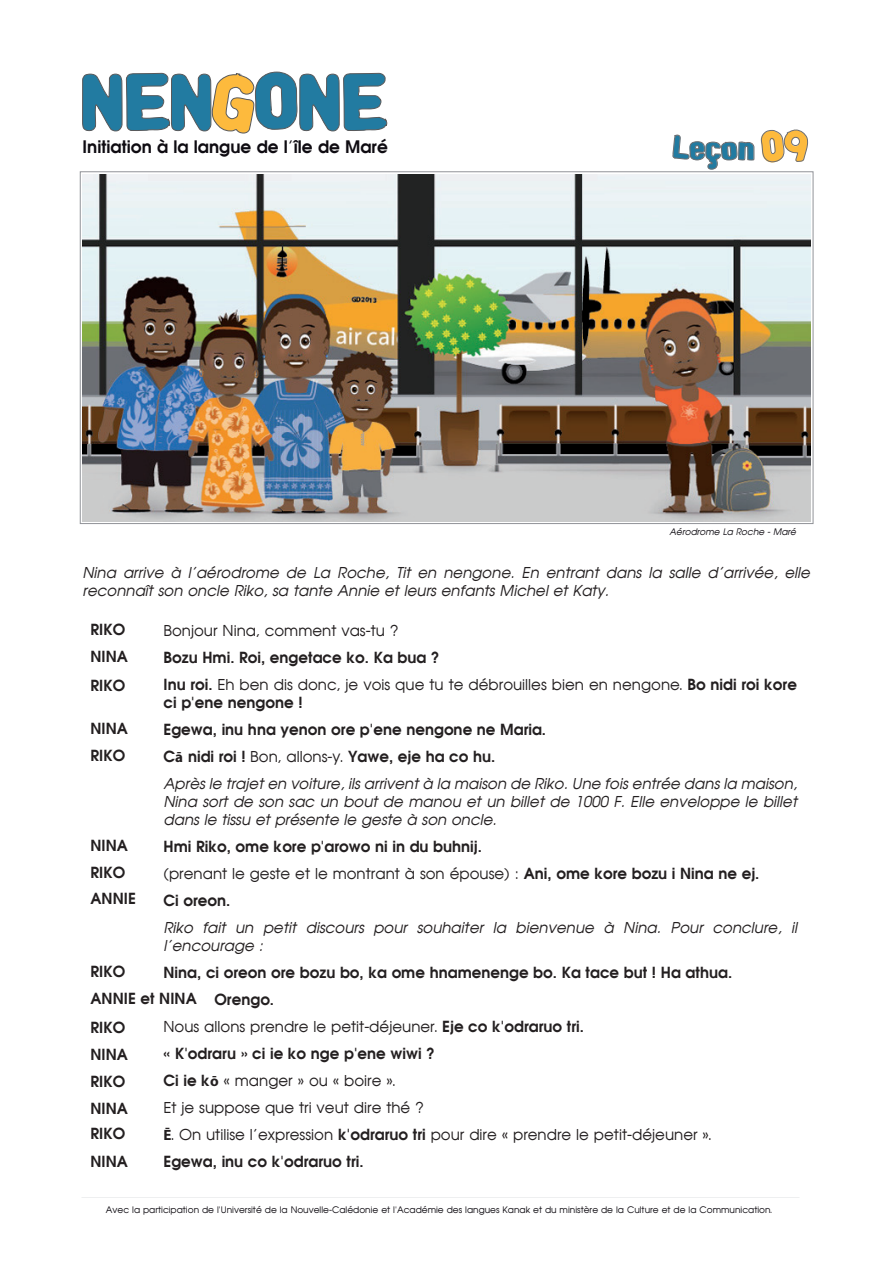
<style>
.page{position:relative;width:893px;height:1263px;background:#fff}
.page>*{position:absolute;margin:0;border:0;box-sizing:border-box;transform-origin:0 0}
.t1{font:77.85px "Alpha Fridge Magnets";color:#227ba1}
.t2{font:31.65px "Alpha Fridge Magnets";color:#227ba1}
.t3{font:700 16.95px "Avian";color:#0e0b11}
.t4{font:700 15px/27px "Avian";color:#231f20}
.t5{font:italic 15px/18px "Avian";color:#231f20}
.t6{font:15px/27px "Avian";color:#231f20}
.t7{font:9px "Avian";color:#0f0c12}
.t8{font:italic 9px "Avian";color:#0e0b11}
.s1{color:#fdba3d}
.s2{font-size:41.4px;color:#fdba3d}
.s3{font-weight:700}
.s4{font-family:"Myriad Pro"}
.s5{font-weight:400}
.s6{font-weight:400;font-style:italic}
.s7{font-family:"Myriad Pro";font-weight:700}
</style>
<div class="page">
<svg style="left:80px;top:172px;width:733px;height:352px"></svg>
<img style="left:83px;top:174px;width:728px;height:347px">
<svg style="left:82px;top:72px;width:305px;height:61px"></svg>
<svg style="left:761px;top:130px;width:47px;height:32px"></svg>
<svg style="left:673px;top:135px;width:81px;height:34px"></svg>
<h1 class="t1" style="left:83px;top:47px;width:308px">NEN<span class="s1">G</span>ONE</h1>
<p class="t3" style="left:83px;top:136px;width:307px">Initiation à la langue de l’île de Maré</p>
<h2 class="t2" style="left:673px;top:125px;width:137px">Leçon <span class="s2">09</span></h2>
<p class="t8" style="left:670px;top:527px;width:128px">Aérodrome La Roche - Maré</p>
<p class="t5" style="left:82px;top:564px;width:729px">Nina arrive à l’aérodrome de La Roche, Tit en nengone. En entrant dans la salle d’arrivée, elle reconnaît son oncle Riko, sa tante Annie et leurs enfants Michel et Katy.</p>
<p class="t4" style="left:90px;top:616px;width:36px">RIKO</p>
<p class="t6" style="left:164px;top:616px;width:237px">Bonjour Nina, comment vas-tu ?</p>
<p class="t6" style="left:164px;top:643px;width:635px"><span class="s3">Bozu Hmi. Roi, engetace ko. Ka bua ?<br>Inu roi.</span> Eh ben dis donc, je vois que tu te débrouilles bien en nengone. <span class="s3">Bo nidi roi kore</span></p>
<p class="t4" style="left:164px;top:688px;width:635px">ci p'ene nengone !<br>Egewa, inu hna yenon ore p'ene nengone ne Maria.<br>C<span class="s4">ā</span> nidi roi ! <span class="s5">Bon, allons-y.</span> Yawe, eje ha co hu.<br><span class="s6">Après le trajet en voiture, ils arrivent à la maison de Riko. Une fois entrée dans la maison,</span></p>
<p class="t5" style="left:164px;top:792px;width:635px">Nina sort de son sac un bout de manou et un billet de 1000 F. Elle enveloppe le billet dans le tissu et présente le geste à son oncle.</p>
<p class="t4" style="left:164px;top:832px;width:597px">Hmi Riko, ome kore p'arowo ni in du buhnij.<br><span class="s5">(prenant le geste et le montrant à son épouse) :</span> Ani, ome kore bozu i Nina ne ej.<br>Ci oreon.</p>
<p class="t5" style="left:164px;top:918px;width:635px">Riko fait un petit discours pour souhaiter la bienvenue à Nina. Pour conclure, il l’encourage :</p>
<p class="t4" style="left:164px;top:958px;width:570px">Nina, ci oreon ore bozu bo, ka ome hnamenenge bo. Ka tace but ! Ha athua.</p>
<p class="t4" style="left:214px;top:985px;width:61px">Orengo.</p>
<p class="t6" style="left:164px;top:1012px;width:422px">Nous allons prendre le petit-déjeuner. <span class="s3">Eje co k'odraruo tri.</span></p>
<p class="t4" style="left:164px;top:1039px;width:273px">« K'odraru » ci ie ko nge p'ene wiwi ?</p>
<p class="t6" style="left:164px;top:1066px;width:233px"><span class="s3">Ci ie k</span><span class="s7">ō</span> « manger » ou « boire ».</p>
<p class="t6" style="left:164px;top:1093px;width:262px">Et je suppose que tri veut dire thé ?</p>
<p class="t6" style="left:164px;top:1120px;width:549px"><span class="s7">Ē</span>. On utilise l’expression <span class="s3">k'odraruo tri</span> pour dire « prendre le petit-déjeuner ».</p>
<p class="t4" style="left:164px;top:1147px;width:202px">Egewa, inu co k'odraruo tri.</p>
<p class="t4" style="left:90px;top:643px;width:39px">NINA</p>
<p class="t4" style="left:90px;top:672px;width:36px">RIKO</p>
<p class="t4" style="left:90px;top:715px;width:39px">NINA</p>
<p class="t4" style="left:90px;top:742px;width:36px">RIKO</p>
<p class="t4" style="left:90px;top:832px;width:39px">NINA</p>
<p class="t4" style="left:90px;top:859px;width:36px">RIKO</p>
<p class="t4" style="left:90px;top:885px;width:47px">ANNIE</p>
<p class="t4" style="left:90px;top:958px;width:36px">RIKO</p>
<p class="t4" style="left:90px;top:985px;width:108px">ANNIE et NINA</p>
<p class="t4" style="left:90px;top:1013px;width:39px">RIKO<br>NINA</p>
<p class="t4" style="left:90px;top:1067px;width:39px">RIKO<br>NINA</p>
<p class="t4" style="left:90px;top:1120px;width:39px">RIKO<br>NINA</p>
<p class="t7" style="left:106px;top:1204px;width:668px">Avec la participation de l'Université de la Nouvelle-Calédonie et l'Académie des langues Kanak et du ministère de la Culture et de la Communication.</p>
</div>
